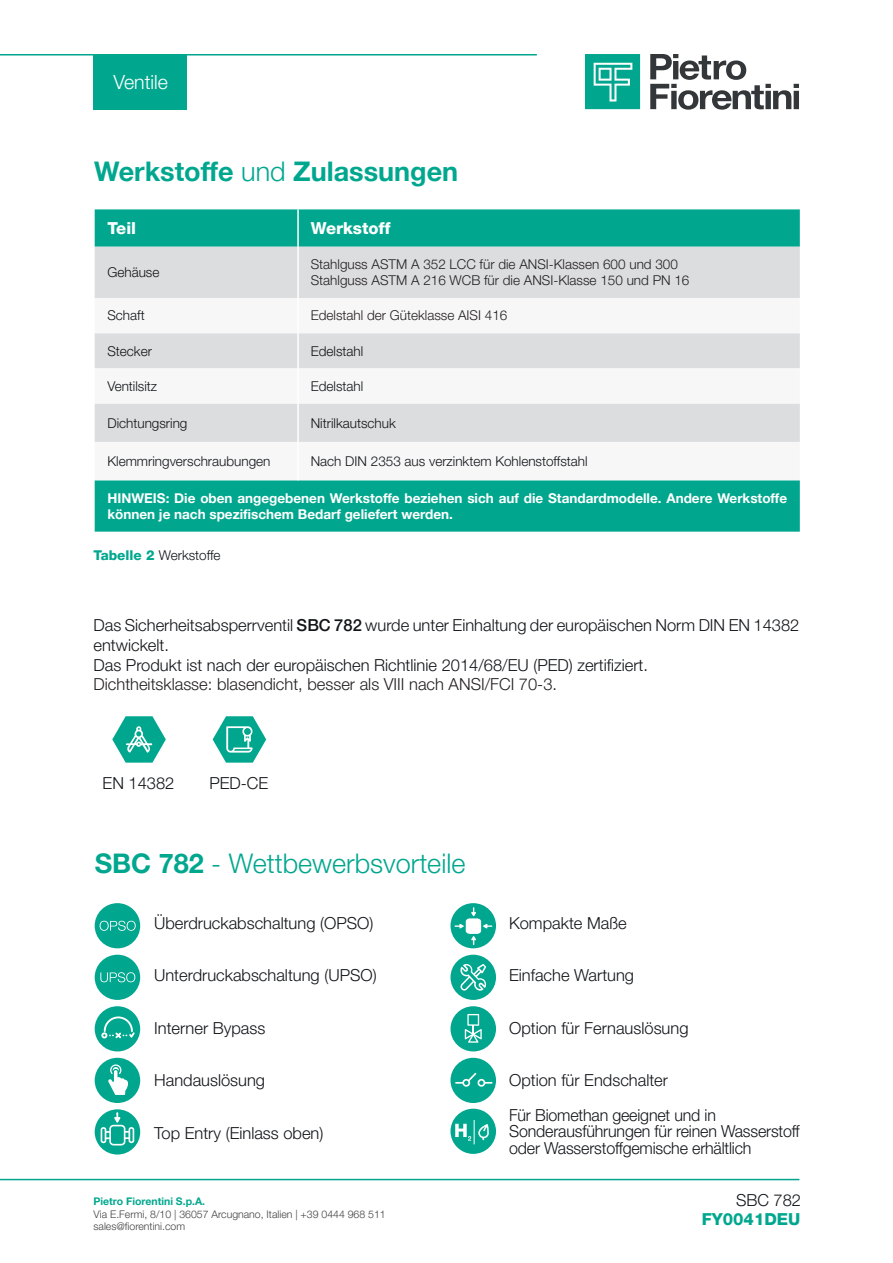
<style>
.page{position:relative;width:893px;height:1263px;background:#fff}
.page>*{position:absolute;margin:0;border:0;box-sizing:border-box;transform-origin:0 0}
.Titoletto{font:300 27px "Helvetica Neue LT Pro";color:#00a78e}
.Titoletto-2{font:700 27px "Helvetica Neue LT Pro";color:#00a78e}
.t1{font:300 19.5px "Helvetica Neue LT Pro";color:#fff}
.Testo{font:300 16.5px/16.5px "Helvetica Neue LT Pro";color:#121418}
.bullet_non_puntato{font:300 16.5px "Helvetica Neue LT Pro";color:#121418}
.Testo-2{font:300 16.5px "Helvetica Neue LT Pro";color:#231f20}
.titoli_tabella_bianc{font:800 16.5px "Helvetica Neue LT Pro";color:#fff}
.titoletto_technische{font:800 16.5px "Helvetica Neue LT Pro";color:#00a78e}
.testo_sciolto{font:300 16.5px "Helvetica Neue LT Pro";color:#121418}
.testo_tabella{font:300 13.5px "Helvetica Neue LT Pro";color:#121418}
.testo_tabella-2{font:700 13.5px/16.2px "Helvetica Neue LT Pro";color:#fff}
.testo_tabella-3{font:300 13.5px "Helvetica Neue LT Pro";color:#231f20}
.t2{font:300 10.5px/12.6px "Helvetica Neue LT Pro";color:#414243}
.t3{font:700 10.5px "Helvetica Neue LT Pro";color:#00a78e}
.s1{font-weight:300}
.s2{font-weight:800;color:#00a78e}
.s3{font-weight:500}
.s4{font-weight:700}
</style>
<div class="page">
<hr style="left:0;top:54px;width:537px;height:2px;background:#00a78e">
<hr style="left:0;top:1179px;width:799px;height:1px;background:#00a78e">
<svg style="left:650px;top:54px;width:149px;height:56px"></svg>
<svg style="left:585px;top:54px;width:55px;height:55px;background:#25b39e"></svg>
<div style="left:94px;top:55px;width:93px;height:55px;background:#00a78e"></div>
<svg style="left:112px;top:716px;width:54px;height:47px"></svg>
<svg style="left:213px;top:716px;width:53px;height:47px"></svg>
<div style="left:95px;top:209px;width:705px;height:323px;background:#00a78e"></div>
<div style="left:95px;top:247px;width:705px;height:51px;background:#dcdddf"></div>
<svg style="left:95px;top:298px;width:705px;height:182px"></svg>
<hr style="left:297px;top:333px;width:2px;height:35px;background:#fff">
<hr style="left:297px;top:368px;width:2px;height:36px;background:#fff">
<hr style="left:297px;top:404px;width:2px;height:38px;background:#fff">
<hr style="left:297px;top:442px;width:2px;height:38px;background:#fff">
<hr style="left:297px;top:247px;width:2px;height:51px;background:#fff">
<hr style="left:297px;top:298px;width:2px;height:35px;background:#fff">
<hr style="left:297px;top:209px;width:2px;height:38px;background:#fff">
<div style="left:95px;top:903px;width:45px;height:45px;background:#00a78e;border-radius:50%"></div>
<svg style="left:99px;top:906px;width:38px;height:38px"></svg>
<svg style="left:450px;top:903px;width:46px;height:45px"></svg>
<svg style="left:454px;top:907px;width:38px;height:38px"></svg>
<div style="left:95px;top:1058px;width:45px;height:45px;background:#00a78e;border-radius:50%"></div>
<svg style="left:108px;top:1064px;width:20px;height:31px"></svg>
<div style="left:450px;top:1058px;width:46px;height:45px;background:#00a78e;border-radius:50%"></div>
<svg style="left:455px;top:1073px;width:37px;height:14px"></svg>
<div style="left:95px;top:1109px;width:45px;height:45px;background:#00a78e;border-radius:50%"></div>
<svg style="left:101px;top:1112px;width:33px;height:33px"></svg>
<div style="left:95px;top:1006px;width:45px;height:45px;background:#00a78e;border-radius:50%"></div>
<svg style="left:101px;top:1016px;width:34px;height:22px"></svg>
<div style="left:450px;top:1006px;width:46px;height:45px;background:#00a78e;border-radius:50%"></div>
<svg style="left:465px;top:1014px;width:17px;height:29px"></svg>
<div style="left:95px;top:955px;width:45px;height:45px;background:#00a78e;border-radius:50%"></div>
<svg style="left:100px;top:972px;width:35px;height:10px"></svg>
<div style="left:450px;top:955px;width:46px;height:45px;background:#00a78e;border-radius:50%"></div>
<svg style="left:460px;top:964px;width:27px;height:26px"></svg>
<div style="left:450px;top:1109px;width:46px;height:45px;background:#00a78e;border-radius:50%"></div>
<svg style="left:455px;top:1120px;width:34px;height:24px"></svg>
<p class="t1" style="left:114px;top:70px;width:56px">Ventile</p>
<p class="Titoletto-2" style="left:94px;top:155px;width:365px">Werkstoffe <span class="s1">und</span> Zulassungen</p>
<p class="titoli_tabella_bianc" style="left:107px;top:218px;width:30px">Teil</p>
<p class="titoli_tabella_bianc" style="left:311px;top:218px;width:81px">Werkstoff</p>
<p class="testo_tabella" style="left:107px;top:264px;width:54px">Gehäuse</p>
<p class="testo_tabella-3" style="left:311px;top:256px;width:369px">Stahlguss ASTM A 352 LCC für die ANSI-Klassen 600 und 300</p>
<p class="testo_tabella-3" style="left:311px;top:272px;width:380px">Stahlguss ASTM A 216 WCB für die ANSI-Klasse 150 und PN 16</p>
<p class="testo_tabella" style="left:107px;top:307px;width:39px">Schaft</p>
<p class="testo_tabella-3" style="left:311px;top:307px;width:198px">Edelstahl der Güteklasse AISI 416</p>
<p class="testo_tabella" style="left:107px;top:343px;width:46px">Stecker</p>
<p class="testo_tabella" style="left:311px;top:343px;width:54px">Edelstahl</p>
<p class="testo_tabella" style="left:107px;top:378px;width:51px">Ventilsitz</p>
<p class="testo_tabella" style="left:311px;top:378px;width:54px">Edelstahl</p>
<p class="testo_tabella" style="left:107px;top:414px;width:82px">Dichtungsring</p>
<p class="testo_tabella" style="left:311px;top:414px;width:86px">Nitrilkautschuk</p>
<p class="testo_tabella" style="left:107px;top:453px;width:165px">Klemmringverschraubungen</p>
<p class="testo_tabella" style="left:311px;top:453px;width:278px">Nach DIN 2353 aus verzinktem Kohlenstoffstahl</p>
<p class="testo_tabella-2" style="left:107px;top:489px;width:681px">HINWEIS: Die oben angegebenen Werkstoffe beziehen sich auf die Standardmodelle. Andere Werkstoffe können je nach spezifischem Bedarf geliefert werden.</p>
<p class="testo_tabella" style="left:94px;top:547px;width:129px"><span class="s2">Tabelle 2</span> Werkstoffe</p>
<p class="Testo" style="left:94px;top:615px;width:707px;line-height:19.8px">Das Sicherheitsabsperrventil <span class="s3">SBC 782</span> wurde unter Einhaltung der europäischen Norm DIN EN 14382 entwickelt.</p>
<p class="Testo" style="left:94px;top:656px;width:556px">Das Produkt ist nach der europäischen Richtlinie 2014/68/EU (PED) zertifiziert.</p>
<p class="Testo-2" style="left:94px;top:674px;width:465px">Dichtheitsklasse: blasendicht, besser als VIII nach ANSI/FCI 70-3.</p>
<p class="bullet_non_puntato" style="left:103px;top:773px;width:73px">EN 14382</p>
<p class="bullet_non_puntato" style="left:209px;top:773px;width:60px">PED-CE</p>
<p class="Titoletto" style="left:95px;top:847px;width:372px"><span class="s4">SBC 782</span> - Wettbewerbsvorteile</p>
<p class="bullet_non_puntato" style="left:154px;top:913px;width:221px">Überdruckabschaltung (OPSO)</p>
<p class="bullet_non_puntato" style="left:154px;top:965px;width:224px">Unterdruckabschaltung (UPSO)</p>
<p class="bullet_non_puntato" style="left:154px;top:1018px;width:113px">Interner Bypass</p>
<p class="bullet_non_puntato" style="left:154px;top:1070px;width:112px">Handauslösung</p>
<p class="bullet_non_puntato" style="left:154px;top:1123px;width:171px">Top Entry (Einlass oben)</p>
<p class="t3" style="left:94px;top:1195px;width:113px">Pietro Fiorentini S.p.A.</p>
<p class="t2" style="left:94px;top:1207px;width:294px">Via E.Fermi, 8/10 | 36057 Arcugnano, Italien | +39 0444 968 511 sales@fiorentini.com</p>
<p class="bullet_non_puntato" style="left:509px;top:913px;width:119px">Kompakte Maße</p>
<p class="bullet_non_puntato" style="left:509px;top:965px;width:127px">Einfache Wartung</p>
<p class="bullet_non_puntato" style="left:509px;top:1018px;width:181px">Option für Fernauslösung</p>
<p class="bullet_non_puntato" style="left:509px;top:1070px;width:160px">Option für Endschalter</p>
<p class="Testo" style="left:509px;top:1106px;width:292px">Für Biomethan geeignet und in<br>Sonderausführungen für reinen Wasserstoff oder Wasserstoffgemische erhältlich</p>
<p class="testo_sciolto" style="left:736px;top:1190px;width:67px">SBC 782</p>
<p class="titoletto_technische" style="left:702px;top:1209px;width:100px">FY0041DEU</p>
</div>
